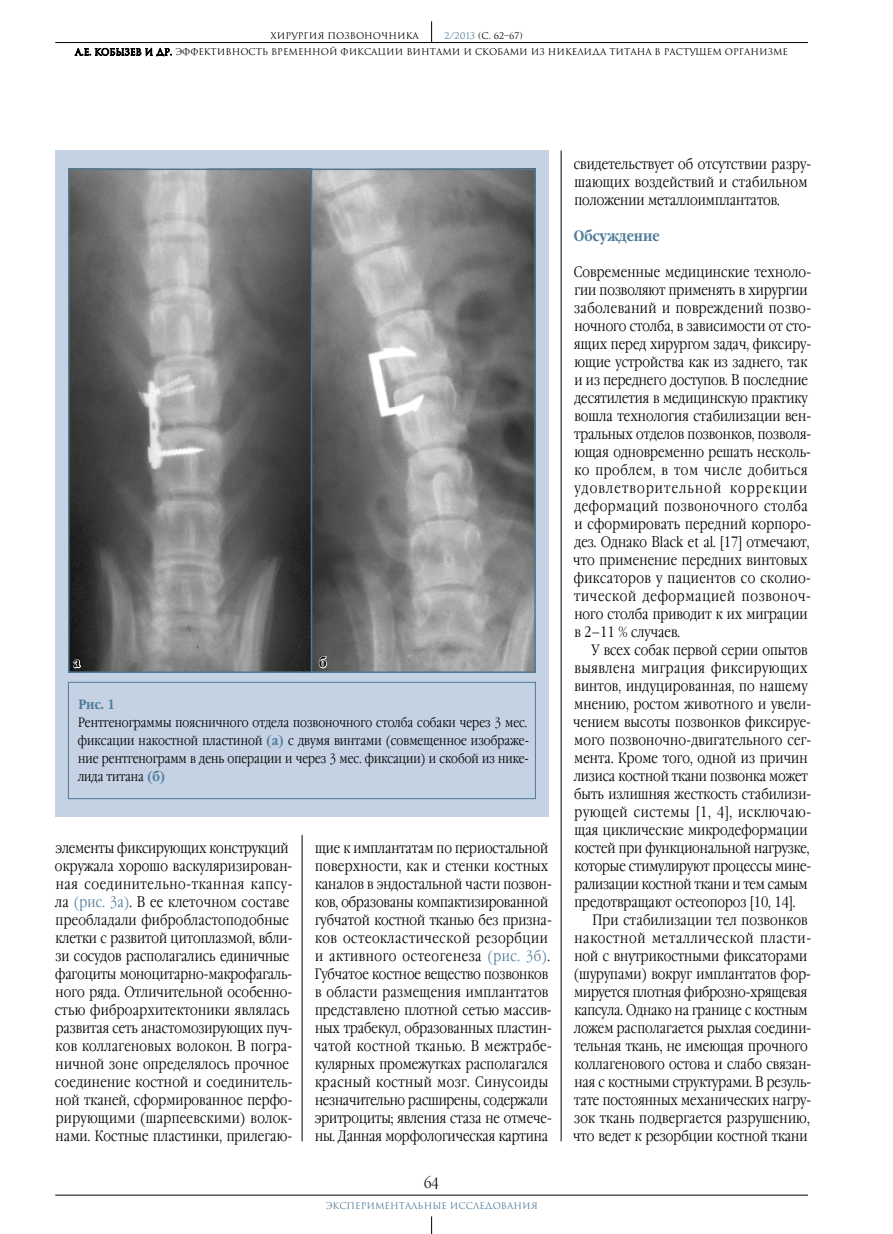
<style>
.page{position:relative;width:893px;height:1234px;background:#fff}
.page>*{position:absolute;margin:0;border:0;box-sizing:border-box;transform-origin:0 0}
.t1{font:300 15px/18px "Garamond Narrow C";letter-spacing:.005em;color:#000}
.t2{font:700 15px "Garamond Narrow C";color:#4e7a98}
.t3{font:300 13.5px/18px "Garamond Narrow C";color:#000}
.t4{font:700 13.5px "Garamond Narrow C";color:#4e7a98}
.t5{font:700 13.5px "Garamond Narrow C";color:#000}
.t6{font:9px/15.9px "Romul";color:#000}
.t7{font:9px "Romul";color:#4e7a98}
.s1{color:#4e7a98}
.s2{font-weight:700;color:#4e7a98}
</style>
<div class="page">
<hr style="left:55px;top:1194px;width:753px;height:1px;background:#000">
<svg style="left:431px;top:1216px;width:1px;height:17px"></svg>
<hr style="left:55px;top:42px;width:753px;height:1px;background:#000">
<svg style="left:431px;top:21px;width:1px;height:21px"></svg>
<svg style="left:75px;top:48px;width:97px;height:9px"></svg>
<hr style="left:302px;top:834px;width:1px;height:306px;background:#000">
<hr style="left:561px;top:150px;width:1px;height:990px;background:#000">
<div style="left:55px;top:150px;width:494px;height:666px;background:#c4d2e4"></div>
<div style="left:68px;top:681px;width:468px;height:117px;border:1px solid #4e7a98"></div>
<img style="left:71px;top:171px;width:462px;height:498px">
<div style="left:68px;top:168px;width:468px;height:504px;border:2px solid #4e7a98"></div>
<hr style="left:311px;top:168px;width:1px;height:504px;background:#4e7a98">
<svg style="left:72px;top:654px;width:10px;height:15px"></svg>
<svg style="left:318px;top:649px;width:10px;height:20px"></svg>
<p class="t6" style="left:444px;top:28px;width:80px"><span class="s1">2/2013</span> (С. 62–67)</p>
<p class="t6" style="left:75px;top:28px;width:714px;text-indent:195px">ХИРУРГИЯ ПОЗВОНОЧНИКА<br>А.Е. Кобызев и др. Эффективность временной фиксации винтами и скобами из никелида титана в растущем организме</p>
<p class="t5" style="left:74px;top:654px;width:8px">а</p>
<p class="t5" style="left:319px;top:654px;width:9px">б</p>
<p class="t4" style="left:78px;top:696px;width:38px">Рис. 1</p>
<p class="t3" style="left:78px;top:713px;width:453px">Рентгенограммы поясничного отдела позвоночного столба собаки через 3 мес. фиксации накостной пластиной <span class="s2">(а)</span> с двумя винтами (совмещенное изображе&shy;ние рентгенограмм в день операции и через 3 мес. фиксации) и скобой из нике&shy;лида титана <span class="s2">(б)</span></p>
<p class="t1" style="left:55px;top:839px;width:239px">элементы фиксирующих конструкций окружала хорошо васкуляризирован&shy;ная соединительно-тканная капсу&shy;ла <span class="s1">(рис. 3а)</span>. В ее клеточном составе преобладали фибробластоподобные клетки с развитой цитоплазмой, вбли&shy;зи сосудов располагались единичные фагоциты моноцитарно-макрофагаль&shy;ного ряда. Отличительной особенно&shy;стью фиброархитектоники являлась развитая сеть анастомозирующих пуч&shy;ков коллагеновых волокон. В погра&shy;ничной зоне определялось прочное соединение костной и соединитель&shy;ной тканей, сформированное перфо&shy;рирующими (шарпеевскими) волок&shy;нами. Костные пластинки, прилегаю-</p>
<p class="t1" style="left:314px;top:839px;width:240px">щие к имплантатам по периостальной поверхности, как и стенки костных каналов в эндостальной части позвон&shy;ков, образованы компактизированной губчатой костной тканью без призна&shy;ков остеокластической резорбции и активного остеогенеза <span class="s1">(рис. 3б)</span>.<br>Губчатое костное вещество позвонков в области размещения имплантатов представлено плотной сетью массив&shy;ных трабекул, образованных пластин&shy;чатой костной тканью. В межтрабе&shy;кулярных промежутках располагался красный костный мозг. Синусоиды незначительно расширены, содержали эритроциты; явления стаза не отмече&shy;ны. Данная морфологическая картина</p>
<p class="t1" style="left:424px;top:1173px;width:16px">64</p>
<p class="t7" style="left:325px;top:1200px;width:214px">Экспериментальные исследования</p>
<p class="t1" style="left:574px;top:155px;width:239px">свидетельствует об отсутствии разру&shy;шающих воздействий и стабильном положении металлоимплантатов.</p>
<p class="t2" style="left:574px;top:227px;width:87px">Обсуждение</p>
<p class="t1" style="left:573px;top:263px;width:240px">Современные медицинские техноло&shy;гии позволяют применять в хирургии заболеваний и повреждений позво&shy;ночного столба, в зависимости от сто&shy;ящих перед хирургом задач, фиксиру&shy;ющие устройства как из заднего, так и из переднего доступов. В последние десятилетия в медицинскую практику вошла технология стабилизации вен&shy;тральных отделов позвонков, позволя&shy;ющая одновременно решать несколь&shy;ко проблем, в том числе добиться удовлетворительной коррекции деформаций позвоночного столба и сформировать передний корпоро&shy;дез. Однако Black et al. [17] отмечают, что применение передних винтовых фиксаторов у пациентов со сколио&shy;тической деформацией позвоноч&shy;ного столба приводит к их миграции в 2–11 % случаев.</p>
<p class="t1" style="left:573px;top:641px;width:240px;text-indent:18px">У всех собак первой серии опытов выявлена миграция фиксирующих винтов, индуцированная, по нашему мнению, ростом животного и увели&shy;чением высоты позвонков фиксируе&shy;мого позвоночно-двигательного сег&shy;мента. Кроме того, одной из причин лизиса костной ткани позвонка может быть излишняя жесткость стабилизи&shy;рующей системы [1, 4], исключаю&shy;щая циклические микродеформации костей при функциональной нагрузке, которые стимулируют процессы мине&shy;рализации костной ткани и тем самым предотвращают остеопороз [10, 14].</p>
<p class="t1" style="left:573px;top:911px;width:240px;text-indent:19px">При стабилизации тел позвонков накостной металлической пласти&shy;ной с внутрикостными фиксаторами (шурупами) вокруг имплантатов фор&shy;мируется плотная фиброзно-хрящевая капсула. Однако на границе с костным ложем располагается рыхлая соедини&shy;тельная ткань, не имеющая прочного коллагенового остова и слабо связан&shy;ная с костными структурами. В резуль&shy;тате постоянных механических нагру&shy;зок ткань подвергается разрушению, что ведет к резорбции костной ткани</p>
</div>
